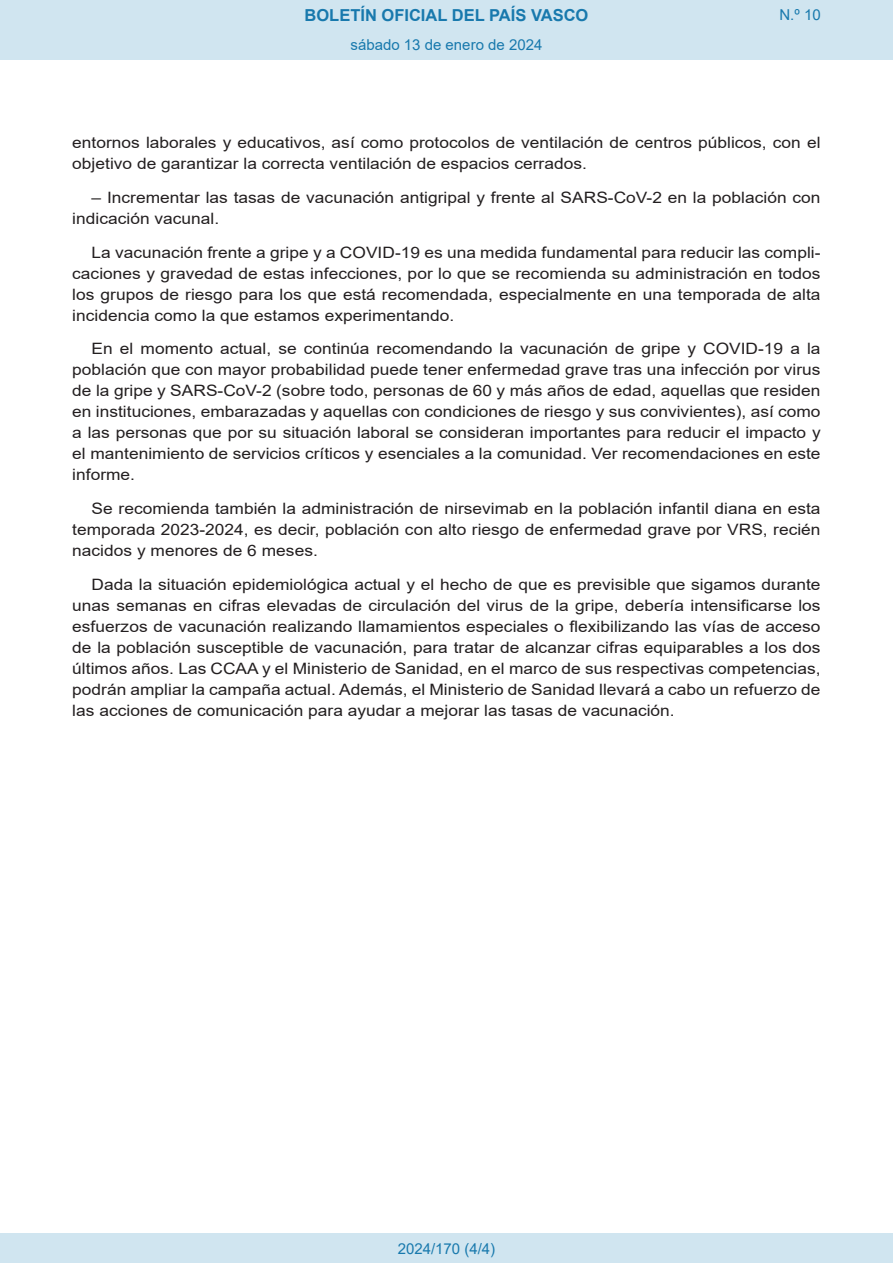
<style>
.page{position:relative;width:893px;height:1263px;background:#fff}
.page>*{position:absolute;margin:0;border:0;box-sizing:border-box;transform-origin:0 0}
.t1{font:700 16.5px "Arial";color:#1879ad}
.BOPVDetalle{font:15.6px/21px "Arial";color:#231f20;text-align:justify;scale:1.11 1}
.Paginacion_Centro{font:15px "Arial";color:#1879ad}
</style>
<div class="page">
<div style="left:0;top:0;width:893px;height:60px;background:#d0e5f0"></div>
<div style="left:0;top:1233px;width:893px;height:30px;background:#d0e5f0"></div>
<p class="t1" style="left:305px;top:3px;width:285px">BOLETÍN OFICIAL DEL PAÍS VASCO</p>
<p class="Paginacion_Centro" style="left:351px;top:35px;width:193px">sábado 13 de enero de 2024</p>
<p class="Paginacion_Centro" style="left:779px;top:5px;width:43px">N.º 10</p>
<p class="BOPVDetalle" style="left:72px;top:132px;width:676px">entornos laborales y educativos, así como protocolos de ventilación de centros públicos, con el objetivo de garantizar la correcta ventilación de espacios cerrados.</p>
<p class="BOPVDetalle" style="left:72px;top:187px;width:676px;text-indent:19px">– Incrementar las tasas de vacunación antigripal y frente al SARS-CoV-2 en la población con indicación vacunal.</p>
<p class="BOPVDetalle" style="left:72px;top:242px;width:676px;text-indent:19px">La vacunación frente a gripe y a COVID-19 es una medida fundamental para reducir las compli&shy;caciones y gravedad de estas infecciones, por lo que se recomienda su administración en todos los grupos de riesgo para los que está recomendada, especialmente en una temporada de alta incidencia como la que estamos experimentando.</p>
<p class="BOPVDetalle" style="left:72px;top:338px;width:676px;text-indent:19px">En el momento actual, se continúa recomendando la vacunación de gripe y COVID-19 a la población que con mayor probabilidad puede tener enfermedad grave tras una infección por virus de la gripe y SARS-CoV-2 (sobre todo, personas de 60 y más años de edad, aquellas que residen en instituciones, embarazadas y aquellas con condiciones de riesgo y sus convivientes), así como a las personas que por su situación laboral se consideran importantes para reducir el impacto y el mantenimiento de servicios críticos y esenciales a la comunidad. Ver recomendaciones en este informe.</p>
<p class="BOPVDetalle" style="left:72px;top:498px;width:676px;text-indent:19px">Se recomienda también la administración de nirsevimab en la población infantil diana en esta temporada 2023-2024, es decir, población con alto riesgo de enfermedad grave por VRS, recién nacidos y menores de 6 meses.</p>
<p class="BOPVDetalle" style="left:72px;top:574px;width:676px;text-indent:19px">Dada la situación epidemiológica actual y el hecho de que es previsible que sigamos durante unas semanas en cifras elevadas de circulación del virus de la gripe, debería intensificarse los esfuerzos de vacunación realizando llamamientos especiales o flexibilizando las vías de acceso de la población susceptible de vacunación, para tratar de alcanzar cifras equiparables a los dos últimos años. Las CCAA y el Ministerio de Sanidad, en el marco de sus respectivas competencias, podrán ampliar la campaña actual. Además, el Ministerio de Sanidad llevará a cabo un refuerzo de las acciones de comunicación para ayudar a mejorar las tasas de vacunación.</p>
<p class="Paginacion_Centro" style="left:398px;top:1238px;width:99px">2024/170 (4/4)</p>
</div>
